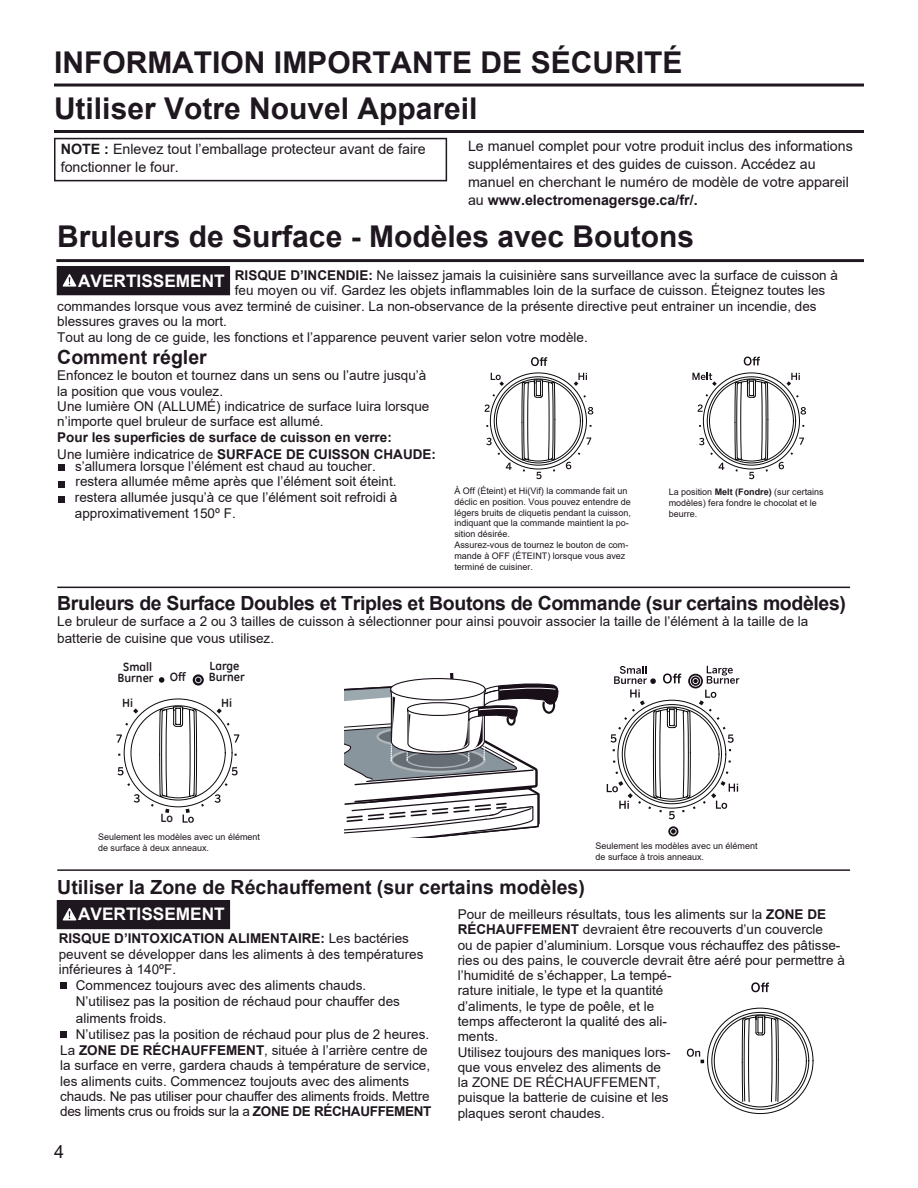
<style>
.page{position:relative;width:918px;height:1188px;background:#fff}
.page>*{position:absolute;margin:0;border:0;box-sizing:border-box;transform-origin:0 0}
.t1{font:700 30px/45.9px "Arial";color:#1f171f}
.t2{font:700 19.5px "Arial";letter-spacing:-.02em;color:#1f171f}
.t3{font:700 19.5px "Arial";color:#1f171f}
.t4{font:18px "Arial";color:#1f171f}
.t5{font:700 17.25px "Arial";color:#fff}
.t6{font:14.25px/18px "Arial";color:#1f171f}
.t7{font:13.5px/15.3px "Arial";color:#1f171f}
.t8{font:700 13.5px/16.2px "Arial";color:#1f171f}
.t9{font:13.5px "Arial";letter-spacing:-.025em;color:#1f171f}
.t10{font:700 12px/11.6px "GE Inspira";color:#1f171f;text-align:center}
.t11{font:9px/10.8px "Arial";color:#1f171f}
.s1{font-weight:700}
.s2{font-weight:400}
</style>
<div class="page">
<hr style="left:54px;top:84px;width:810px;height:3px;background:#1f171f">
<hr style="left:54px;top:130px;width:810px;height:3px;background:#1f171f">
<svg style="left:54px;top:138px;width:393px;height:43px"></svg>
<hr style="left:56px;top:259px;width:808px;height:3px;background:#1f171f">
<hr style="left:57px;top:587px;width:793px;height:1px;background:#1f171f">
<hr style="left:57px;top:869px;width:793px;height:2px;background:#1f171f">
<svg style="left:345px;top:673px;width:214px;height:164px"></svg>
<div style="left:58px;top:464px;width:7px;height:7px;background:#1f171f"></div>
<div style="left:58px;top:481px;width:7px;height:7px;background:#1f171f"></div>
<div style="left:58px;top:496px;width:7px;height:7px;background:#1f171f"></div>
<div style="left:60px;top:982px;width:7px;height:7px;background:#1f171f"></div>
<div style="left:60px;top:1032px;width:7px;height:6px;background:#1f171f"></div>
<svg style="left:531px;top:357px;width:16px;height:9px"></svg>
<svg style="left:486px;top:438px;width:6px;height:7px"></svg>
<svg style="left:506px;top:463px;width:6px;height:7px"></svg>
<svg style="left:566px;top:462px;width:5px;height:7px"></svg>
<svg style="left:536px;top:472px;width:6px;height:7px"></svg>
<svg style="left:586px;top:438px;width:5px;height:7px"></svg>
<svg style="left:588px;top:407px;width:5px;height:7px"></svg>
<svg style="left:491px;top:373px;width:13px;height:13px"></svg>
<svg style="left:574px;top:373px;width:13px;height:13px"></svg>
<svg style="left:485px;top:404px;width:5px;height:8px"></svg>
<svg style="left:490px;top:373px;width:97px;height:96px"></svg>
<svg style="left:522px;top:379px;width:33px;height:82px"></svg>
<svg style="left:744px;top:357px;width:16px;height:9px"></svg>
<svg style="left:699px;top:438px;width:5px;height:7px"></svg>
<svg style="left:718px;top:463px;width:6px;height:7px"></svg>
<svg style="left:779px;top:462px;width:5px;height:7px"></svg>
<svg style="left:749px;top:472px;width:5px;height:7px"></svg>
<svg style="left:799px;top:438px;width:5px;height:7px"></svg>
<svg style="left:801px;top:407px;width:5px;height:8px"></svg>
<svg style="left:692px;top:373px;width:25px;height:13px"></svg>
<svg style="left:787px;top:373px;width:13px;height:13px"></svg>
<svg style="left:698px;top:404px;width:5px;height:8px"></svg>
<svg style="left:703px;top:373px;width:97px;height:96px"></svg>
<svg style="left:735px;top:379px;width:33px;height:82px"></svg>
<svg style="left:193px;top:674px;width:11px;height:12px"></svg>
<svg style="left:195px;top:677px;width:6px;height:6px"></svg>
<div style="left:195px;top:677px;width:7px;height:6px;border:1px solid #cad2d8;border-radius:50%"></div>
<svg style="left:159px;top:677px;width:6px;height:6px"></svg>
<svg style="left:215px;top:794px;width:6px;height:9px"></svg>
<svg style="left:134px;top:794px;width:6px;height:9px"></svg>
<svg style="left:234px;top:734px;width:5px;height:8px"></svg>
<svg style="left:116px;top:734px;width:6px;height:9px"></svg>
<svg style="left:232px;top:767px;width:6px;height:8px"></svg>
<svg style="left:118px;top:767px;width:6px;height:8px"></svg>
<svg style="left:125px;top:708px;width:22px;height:18px"></svg>
<svg style="left:165px;top:809px;width:4px;height:4px"></svg>
<svg style="left:217px;top:708px;width:5px;height:6px"></svg>
<svg style="left:183px;top:809px;width:11px;height:14px"></svg>
<div style="left:124px;top:699px;width:108px;height:108px;background:#fff;border:1px solid #0b090c;border-radius:50%"></div>
<svg style="left:159px;top:706px;width:38px;height:92px"></svg>
<svg style="left:668px;top:826px;width:11px;height:10px"></svg>
<svg style="left:607px;top:666px;width:132px;height:153px"></svg>
<svg style="left:751px;top:982px;width:18px;height:10px"></svg>
<svg style="left:687px;top:1049px;width:17px;height:14px"></svg>
<svg style="left:707px;top:1008px;width:106px;height:106px"></svg>
<svg style="left:742px;top:1015px;width:37px;height:87px"></svg>
<div style="left:57px;top:901px;width:173px;height:28px;background:#1f171f"></div>
<div style="left:57px;top:900px;width:173px;height:29px;border:1px solid #1f171f"></div>
<svg style="left:63px;top:908px;width:14px;height:12px"></svg>
<div style="left:57px;top:267px;width:173px;height:28px;background:#1f171f"></div>
<svg style="left:63px;top:274px;width:13px;height:13px"></svg>
<h1 class="t1" style="left:54px;top:39px;width:630px">INFORMATION IMPORTANTE DE SÉCURITÉ<br>Utiliser Votre Nouvel Appareil</h1>
<p class="t6" style="left:61px;top:140px;width:367px"><span class="s1">NOTE :</span> Enlevez tout l’emballage protecteur avant de faire fonctionner le four.</p>
<p class="t6" style="left:468px;top:137px;width:386px">Le manuel complet pour votre produit inclus des informations supplémentaires et des guides de cuisson. Accédez au manuel en cherchant le numéro de modèle de votre appareil au <span class="s1">www.electromenagersge.ca/fr/.</span></p>
<h1 class="t1" style="left:57px;top:214px;width:638px">Bruleurs de Surface - Modèles avec Boutons</h1>
<p class="t7" style="left:235px;top:268px;width:605px"><span class="s1">RISQUE D’INCENDIE:</span> Ne laissez jamais la cuisinière sans surveillance avec la surface de cuisson à feu moyen ou vif. Gardez les objets inflammables loin de la surface de cuisson. Éteignez toutes les</p>
<p class="t5" style="left:78px;top:268px;width:148px">AVERTISSEMENT</p>
<p class="t7" style="left:57px;top:298px;width:761px">commandes lorsque vous avez terminé de cuisiner. La non-observance de la présente directive peut entrainer un incendie, des blessures graves ou la mort.<br>Tout au long de ce guide, les fonctions et l’apparence peuvent varier selon votre modèle.</p>
<h2 class="t3" style="left:57px;top:343px;width:151px">Comment régler</h2>
<p class="t7" style="left:57px;top:368px;width:374px">Enfoncez le bouton et tournez dans un sens ou l’autre jusqu’à la position que vous voulez.<br>Une lumière ON (ALLUMÉ) indicatrice de surface luira lorsque n’importe quel bruleur de surface est allumé.</p>
<p class="t8" style="left:57px;top:430px;width:380px">Pour les superficies de surface de cuisson en verre:<br><span class="s2">Une lumière indicatrice de</span> SURFACE DE CUISSON CHAUDE:</p>
<p class="t7" style="left:75px;top:458px;width:324px;line-height:15.8px">s’allumera lorsque l’élément est chaud au toucher. restera allumée même après que l’élément soit éteint. restera allumée jusqu’à ce que l’élément soit refroidi à approximativement 150º F.</p>
<p class="t11" style="left:454px;top:485px;width:178px">À Off (Éteint) et Hi(Vif) la commande fait un déclic en position. Vous pouvez entendre de légers bruits de cliquetis pendant la cuisson, indiquant que la commande maintient la po&shy;sition désirée.<br>Assurez-vous de tournez le bouton de com&shy;mande à OFF (ÉTEINT) lorsque vous avez terminé de cuisiner.</p>
<p class="t11" style="left:669px;top:487px;width:157px">La position <span class="s1">Melt (Fondre)</span> (sur certains modèles) fera fondre le chocolat et le beurre.</p>
<h2 class="t2" style="left:57px;top:589px;width:790px">Bruleurs de Surface Doubles et Triples et Boutons de Commande (sur certains modèles)</h2>
<p class="t7" style="left:57px;top:614px;width:753px;line-height:16.2px">Le bruleur de surface a 2 ou 3 tailles de cuisson à sélectionner pour ainsi pouvoir associer la taille de l’élément à la taille de la batterie de cuisine que vous utilisez.</p>
<p class="t10" style="left:118px;top:661px;width:38px">Small<br>Burner</p>
<p class="t10" style="left:122px;top:697px;width:12px">Hi</p>
<p class="t10" style="left:170px;top:671px;width:17px">Off</p>
<p class="t10" style="left:209px;top:660px;width:38px;text-align:left">Large<br>Burner</p>
<p class="t10" style="left:221px;top:697px;width:12px">Hi</p>
<p class="t10" style="left:161px;top:812px;width:14px">Lo</p>
<p class="t11" style="left:98px;top:832px;width:164px">Seulement les modèles avec un élément de surface à deux anneaux.</p>
<p class="t11" style="left:596px;top:840px;width:164px">Seulement les modèles avec un élément de surface à trois anneaux.</p>
<h2 class="t3" style="left:57px;top:874px;width:529px">Utiliser la Zone de Réchauffement (sur certains modèles)</h2>
<p class="t8" style="left:59px;top:931px;width:352px">RISQUE D’INTOXICATION ALIMENTAIRE: <span class="s2">Les bactéries</span></p>
<p class="t7" style="left:59px;top:946px;width:366px">peuvent se développer dans les aliments à des températures</p>
<p class="t7" style="left:59px;top:962px;width:119px">inférieures à 140ºF.</p>
<p class="t7" style="left:76px;top:978px;width:292px">Commencez toujours avec des aliments chauds.</p>
<p class="t7" style="left:76px;top:994px;width:326px">N’utilisez pas la position de réchaud pour chauffer des</p>
<p class="t7" style="left:76px;top:1010px;width:92px">aliments froids.</p>
<p class="t7" style="left:76px;top:1026px;width:355px">N’utilisez pas la position de réchaud pour plus de 2 heures.</p>
<p class="t7" style="left:60px;top:1043px;width:369px">La <span class="s1">ZONE DE RÉCHAUFFEMENT</span>, située à l’arrière centre de</p>
<p class="t7" style="left:60px;top:1058px;width:371px">la surface en verre, gardera chauds à température de service,</p>
<p class="t7" style="left:60px;top:1073px;width:350px">les aliments cuits. Commencez toujouts avec des aliments</p>
<p class="t7" style="left:60px;top:1089px;width:371px">chauds. Ne pas utiliser pour chauffer des aliments froids. Mettre</p>
<p class="t9" style="left:60px;top:1102px;width:373px">des liments crus ou froids sur la a <span class="s1">ZONE DE RÉCHAUFFEMENT</span></p>
<p class="t5" style="left:78px;top:902px;width:148px">AVERTISSEMENT</p>
<p class="t7" style="left:458px;top:906px;width:389px">Pour de meilleurs résultats, tous les aliments sur la <span class="s1">ZONE DE RÉCHAUFFEMENT</span> devraient être recouverts d’un couvercle<br>ou de papier d’aluminium. Lorsque vous réchauffez des pâtisse&shy;ries ou des pains, le couvercle devrait être aéré pour permettre à l’humidité de s’échapper, La tempé-<br>rature initiale, le type et la quantité<br>d’aliments, le type de poêle, et le<br>temps affecteront la qualité des ali-<br>ments.<br>Utilisez toujours des maniques lors-<br>que vous envelez des aliments de<br>la ZONE DE RÉCHAUFFEMENT,<br>puisque la batterie de cuisine et les<br>plaques seront chaudes.</p>
<h3 class="t4" style="left:54px;top:1139px;width:12px">4</h3>
</div>
